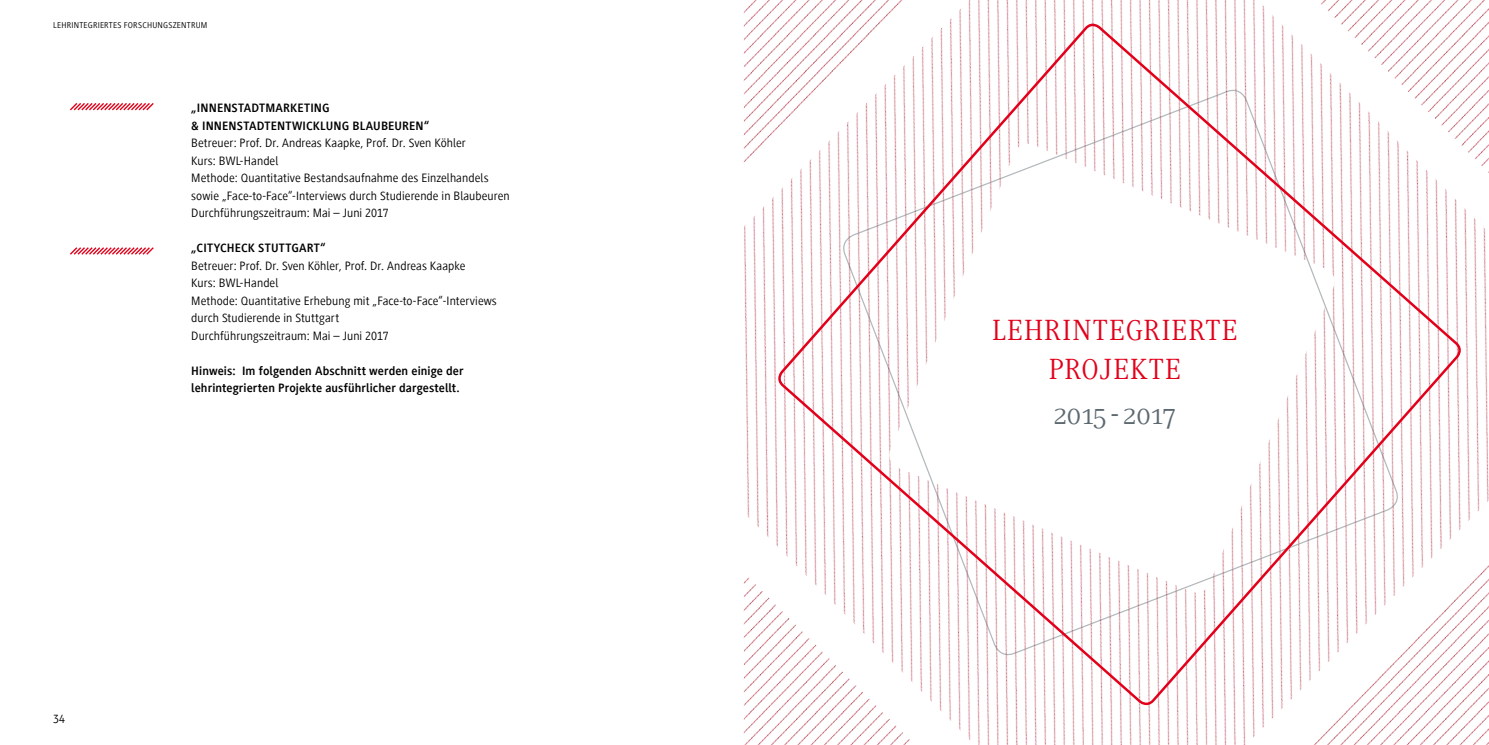
<style>
.page{position:relative;width:1489px;height:745px;background:#fff}
.page>*{position:absolute;margin:0;border:0;box-sizing:border-box;transform-origin:0 0}
.t1{font:30px/38.8px "Generis Serif Com";letter-spacing:.04em;color:#e2001a;text-align:center}
.t2{font:30px "Generis Serif Com";letter-spacing:-.005em;color:#5d6970}
.t3{font:12.5px/17.5px "Generis Sans Com";letter-spacing:.005em;color:#000}
.t4{font:700 12.5px/17.5px "Generis Sans Com";letter-spacing:.01em;color:#000}
.t5{font:8.75px "Generis Sans Com";letter-spacing:.025em;color:#000}
</style>
<div class="page">
<svg style="left:70px;top:103px;width:84px;height:8px"></svg>
<svg style="left:70px;top:247px;width:84px;height:8px"></svg>
<img style="left:743px;top:0;width:745px;height:744px">
<svg style="left:775px;top:21px;width:688px;height:686px"></svg>
<p class="t5" style="left:53px;top:20px;width:156px">LEHRINTEGRIERTES FORSCHUNGSZENTRUM</p>
<p class="t4" style="left:191px;top:99px;width:240px">„INNENSTADTMARKETING<br>&amp; INNENSTADTENTWICKLUNG BLAUBEUREN“</p>
<p class="t3" style="left:191px;top:134px;width:320px">Betreuer: Prof. Dr. Andreas Kaapke, Prof. Dr. Sven Köhler<br>Kurs: BWL-Handel<br>Methode: Quantitative Bestandsaufnahme des Einzelhandels sowie „Face-to-Face“-Interviews durch Studierende in Blaubeuren Durchführungszeitraum: Mai – Juni 2017</p>
<p class="t4" style="left:191px;top:239px;width:136px">„CITYCHECK STUTTGART“</p>
<p class="t3" style="left:191px;top:257px;width:307px">Betreuer: Prof. Dr. Sven Köhler, Prof. Dr. Andreas Kaapke<br>Kurs: BWL-Handel<br>Methode: Quantitative Erhebung mit „Face-to-Face“-Interviews durch Studierende in Stuttgart<br>Durchführungszeitraum: Mai – Juni 2017</p>
<p class="t4" style="left:191px;top:362px;width:274px">Hinweis: Im folgenden Abschnitt werden einige der lehrintegrierten Projekte ausführlicher dargestellt.</p>
<p class="t3" style="left:53px;top:710px;width:13px">34</p>
<h1 class="t1" style="left:992px;top:310px;width:247px">LEHRINTEGRIERTE<br>PROJEKTE</h1>
<h1 class="t2" style="left:1053px;top:397px;width:124px">2015 - 2017</h1>
</div>
